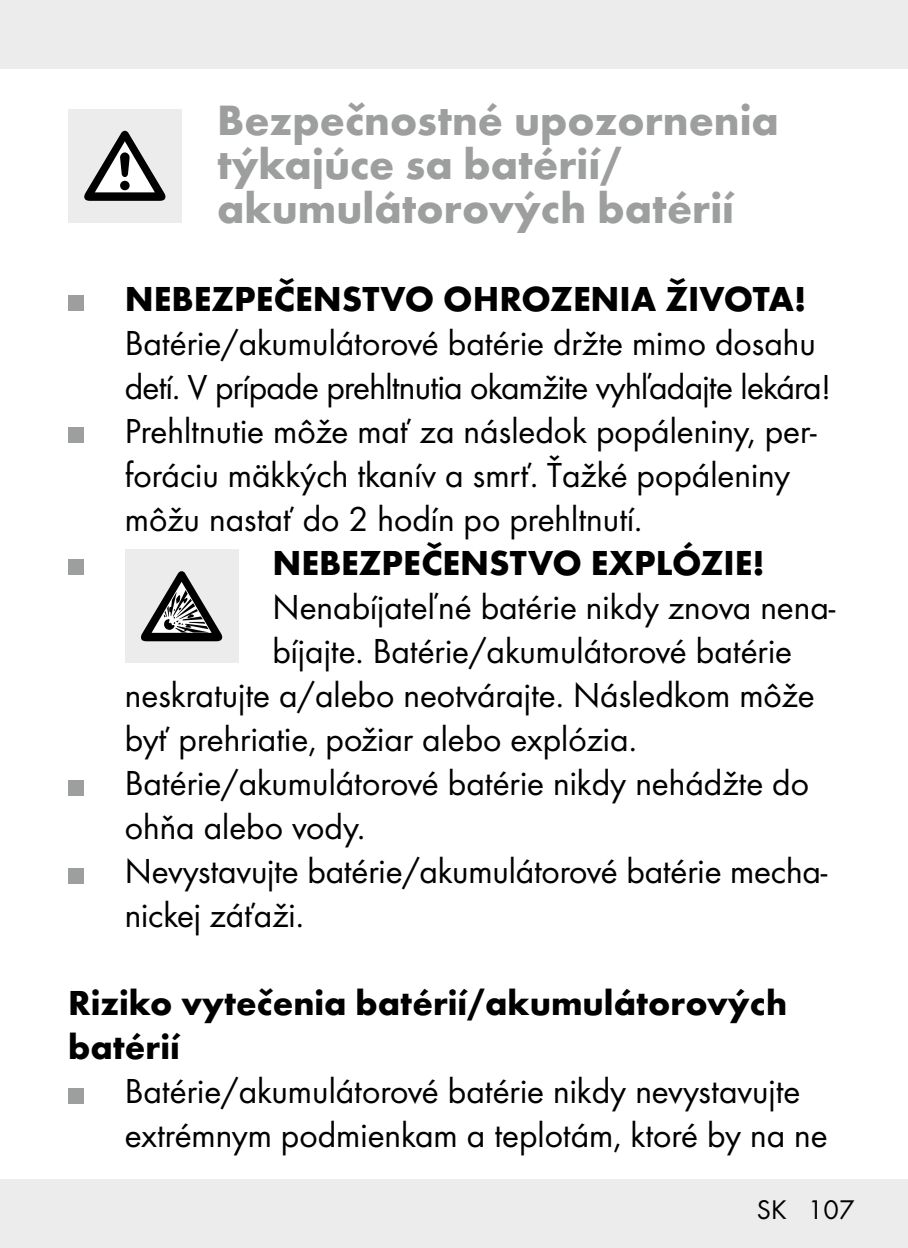
<style>
.page{position:relative;width:908px;height:1248px;background:#fff}
.page>*{position:absolute;margin:0;border:0;box-sizing:border-box;transform-origin:0 0}
.t1{font:700 44px/44px "Futura";color:#9d9e9e}
.t2{font:36px/44px "Futura Boo";color:#000}
.t3{font:700 36px/44px "Futura";color:#000}
.t4{font:28px "Futura Boo";color:#000}
</style>
<div class="page">
<div style="left:0;top:0;width:907px;height:68px;background:#ececec"></div>
<div style="left:0;top:1179px;width:907px;height:68px;background:#ececec"></div>
<div style="left:68px;top:109px;width:113px;height:113px;background:#ececec"></div>
<svg style="left:84px;top:131px;width:81px;height:70px"></svg>
<div style="left:68px;top:295px;width:15px;height:16px;background:#9d9e9e"></div>
<div style="left:68px;top:427px;width:15px;height:16px;background:#9d9e9e"></div>
<div style="left:68px;top:559px;width:15px;height:16px;background:#9d9e9e"></div>
<div style="left:125px;top:549px;width:113px;height:114px;background:#ececec"></div>
<svg style="left:141px;top:571px;width:81px;height:70px"></svg>
<div style="left:68px;top:779px;width:15px;height:16px;background:#9d9e9e"></div>
<div style="left:68px;top:867px;width:15px;height:16px;background:#9d9e9e"></div>
<div style="left:68px;top:1087px;width:15px;height:16px;background:#9d9e9e"></div>
<p class="t1" style="left:217px;top:97px;width:563px">Bezpečnostné upozornenia týkajúce sa batérií/ akumulátorových batérií</p>
<p class="t3" style="left:125px;top:276px;width:682px">NEBEZPEČENSTVO OHROZENIA ŽIVOTA!</p>
<p class="t2" style="left:125px;top:320px;width:707px">Batérie/akumulátorové batérie držte mimo dosahu detí. V prípade prehltnutia okamžite vyhľadajte lekára!<br>Prehltnutie môže mať za následok popáleniny, per&shy;foráciu mäkkých tkanív a smrť. Ťažké popáleniny môžu nastať do 2 hodín po prehltnutí.</p>
<p class="t3" style="left:272px;top:540px;width:493px">NEBEZPEČENSTVO EXPLÓZIE!</p>
<p class="t2" style="left:272px;top:584px;width:564px">Nenabíjateľné batérie nikdy znova nena-</p>
<p class="t2" style="left:272px;top:628px;width:521px">bíjajte. Batérie/akumulátorové batérie</p>
<p class="t2" style="left:125px;top:672px;width:691px">neskratujte a/alebo neotvárajte. Následkom môže</p>
<p class="t2" style="left:125px;top:716px;width:513px">byť prehriatie, požiar alebo explózia.</p>
<p class="t2" style="left:125px;top:760px;width:685px">Batérie/akumulátorové batérie nikdy nehádžte do</p>
<p class="t2" style="left:125px;top:804px;width:242px">ohňa alebo vody.</p>
<p class="t2" style="left:125px;top:848px;width:703px">Nevystavujte batérie/akumulátorové batérie mecha-</p>
<p class="t2" style="left:125px;top:892px;width:180px">nickej záťaži.</p>
<p class="t3" style="left:68px;top:980px;width:720px">Riziko vytečenia batérií/akumulátorových batérií</p>
<p class="t2" style="left:125px;top:1068px;width:704px">Batérie/akumulátorové batérie nikdy nevystavujte extrémnym podmienkam a teplotám, ktoré by na ne</p>
<p class="t4" style="left:756px;top:1192px;width:99px">SK 107</p>
</div>
